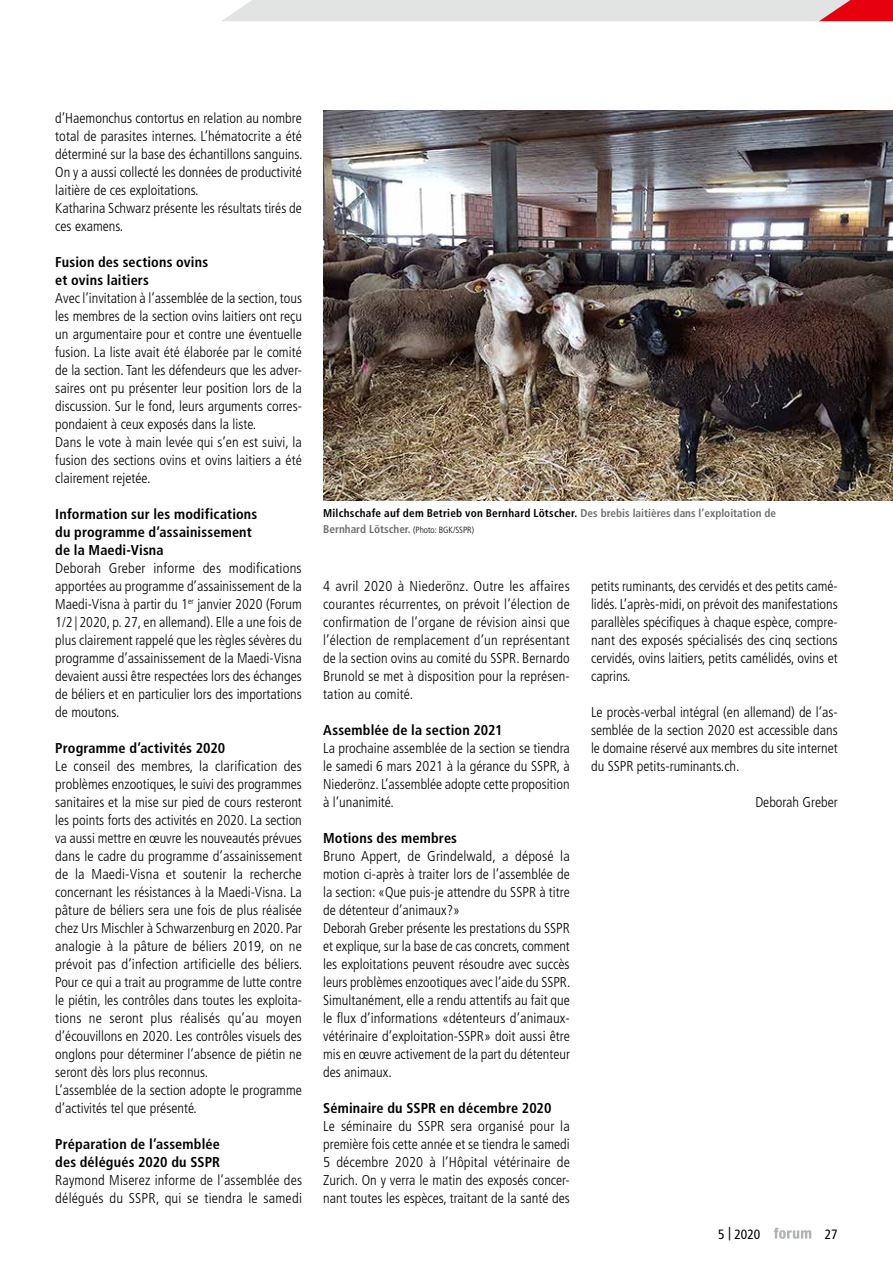
<style>
.page{position:relative;width:893px;height:1263px;background:#fff}
.page>*{position:absolute;margin:0;border:0;box-sizing:border-box;transform-origin:0 0}
.t1{font:300 condensed 14.25px/18px "Frutiger LT Std";color:#000;text-align:justify}
.t2{font:700 condensed 14.25px/18px "Frutiger LT Std";letter-spacing:.01em;color:#000}
.t3{font:condensed 13.5px "Frutiger LT Std";color:#000}
.t4{font:700 condensed 11.25px/15.8px "Frutiger LT Std";color:#6f7070}
.s1{color:#000}
.s2{font-weight:300;font-size:9px;color:#000}
</style>
<div class="page">
<svg style="left:774px;top:1227px;width:37px;height:12px"></svg>
<img style="left:323px;top:111px;width:570px;height:390px">
<svg style="left:222px;top:0;width:671px;height:21px"></svg>
<p class="t1" style="left:55px;top:109px;width:249px;text-align:left">d’Haemonchus contortus en relation au nombre total de parasites internes. L’hématocrite a été déterminé sur la base des échantillons sanguins.<br>On y a aussi collecté les données de productivité laitière de ces exploitations.<br>Katharina Schwarz présente les résultats tirés de ces examens.</p>
<p class="t2" style="left:55px;top:253px;width:154px">Fusion des sections ovins et ovins laitiers</p>
<p class="t1" style="left:55px;top:289px;width:248px;text-align:left">Avec l’invitation à l’assemblée de la section, tous les membres de la section ovins laitiers ont reçu un argumentaire pour et contre une éventuelle fusion. La liste avait été élaborée par le comité de la section. Tant les défendeurs que les adver&shy;saires ont pu présenter leur position lors de la discussion. Sur le fond, leurs arguments corres&shy;pondaient à ceux exposés dans la liste.<br>Dans le vote à main levée qui s’en est suivi, la fusion des sections ovins et ovins laitiers a été clairement rejetée.</p>
<p class="t2" style="left:55px;top:505px;width:204px">Information sur les modifications du programme d’assainissement de la Maedi-Visna</p>
<p class="t1" style="left:55px;top:559px;width:248px">Deborah Greber informe des modifications apportées au programme d’assainissement de la Maedi-Visna à partir du 1<sup>er</sup> janvier 2020 (Forum 1/2 | 2020, p. 27, en allemand). Elle a une fois de plus clairement rappelé que les règles sévères du programme d’assainissement de la Maedi-Visna devaient aussi être respectées lors des échanges de béliers et en particulier lors des importations de moutons.</p>
<p class="t2" style="left:55px;top:739px;width:172px">Programme d’activités 2020</p>
<p class="t1" style="left:55px;top:757px;width:249px;text-align:left">Le conseil des membres, la clarification des problèmes enzootiques, le suivi des programmes sanitaires et la mise sur pied de cours resteront les points forts des activités en 2020. La section va aussi mettre en œuvre les nouveautés prévues dans le cadre du programme d’assainissement de la Maedi-Visna et soutenir la recherche concernant les résistances à la Maedi-Visna. La pâture de béliers sera une fois de plus réalisée chez Urs Mischler à Schwarzenburg en 2020. Par analogie à la pâture de béliers 2019, on ne prévoit pas d’infection artificielle des béliers.<br>Pour ce qui a trait au programme de lutte contre le piétin, les contrôles dans toutes les exploita&shy;tions ne seront plus réalisés qu’au moyen d’écouvillons en 2020. Les contrôles visuels des onglons pour déterminer l’absence de piétin ne seront dès lors plus reconnus.<br>L’assemblée de la section adopte le programme d’activités tel que présenté.</p>
<p class="t2" style="left:55px;top:1135px;width:166px">Préparation de l’assemblée des délégués 2020 du SSPR</p>
<p class="t1" style="left:55px;top:1171px;width:248px">Raymond Miserez informe de l’assemblée des délégués du SSPR, qui se tiendra le samedi</p>
<p class="t4" style="left:323px;top:506px;width:454px"><span class="s1">Milchschafe auf dem Betrieb von Bernhard Lötscher.</span> Des brebis laitières dans l’exploitation de<br>Bernhard Lötscher. <span class="s2">(Photo: BGK/SSPR)</span></p>
<p class="t1" style="left:323px;top:577px;width:248px">4 avril 2020 à Niederönz. Outre les affaires courantes récurrentes, on prévoit l’élection de confirmation de l’organe de révision ainsi que l’élection de remplacement d’un représentant de la section ovins au comité du SSPR. Bernardo Brunold se met à disposition pour la représen&shy;tation au comité.</p>
<p class="t2" style="left:323px;top:721px;width:181px">Assemblée de la section 2021</p>
<p class="t1" style="left:323px;top:739px;width:248px">La prochaine assemblée de la section se tiendra le samedi 6 mars 2021 à la gérance du SSPR, à Niederönz. L’assemblée adopte cette proposition à l’unanimité.</p>
<p class="t2" style="left:323px;top:829px;width:135px">Motions des membres</p>
<p class="t1" style="left:323px;top:847px;width:249px;text-align:left">Bruno Appert, de Grindelwald, a déposé la motion ci-après à traiter lors de l’assemblée de la section: «Que puis-je attendre du SSPR à titre de détenteur d’animaux?»<br>Deborah Greber présente les prestations du SSPR et explique, sur la base de cas concrets, comment les exploitations peuvent résoudre avec succès leurs problèmes enzootiques avec l’aide du SSPR.<br>Simultanément, elle a rendu attentifs au fait que le flux d’informations «détenteurs d’animaux&shy;vétérinaire d’exploitation-SSPR» doit aussi être mis en œuvre activement de la part du détenteur des animaux.</p>
<p class="t2" style="left:323px;top:1099px;width:230px">Séminaire du SSPR en décembre 2020</p>
<p class="t1" style="left:323px;top:1117px;width:248px">Le séminaire du SSPR sera organisé pour la première fois cette année et se tiendra le samedi 5 décembre 2020 à l’Hôpital vétérinaire de Zurich. On y verra le matin des exposés concer&shy;nant toutes les espèces, traitant de la santé des</p>
<p class="t1" style="left:591px;top:577px;width:248px">petits ruminants, des cervidés et des petits camé&shy;lidés. L’après-midi, on prévoit des manifestations parallèles spécifiques à chaque espèce, compre&shy;nant des exposés spécialisés des cinq sections cervidés, ovins laitiers, petits camélidés, ovins et caprins.</p>
<p class="t1" style="left:591px;top:703px;width:248px">Le procès-verbal intégral (en allemand) de l’as&shy;semblée de la section 2020 est accessible dans le domaine réservé aux membres du site internet du SSPR petits-ruminants.ch.</p>
<p class="t1" style="left:755px;top:793px;width:84px">Deborah Greber</p>
<p class="t3" style="left:718px;top:1226px;width:44px">5 | 2020</p>
<p class="t3" style="left:825px;top:1226px;width:14px">27</p>
</div>
